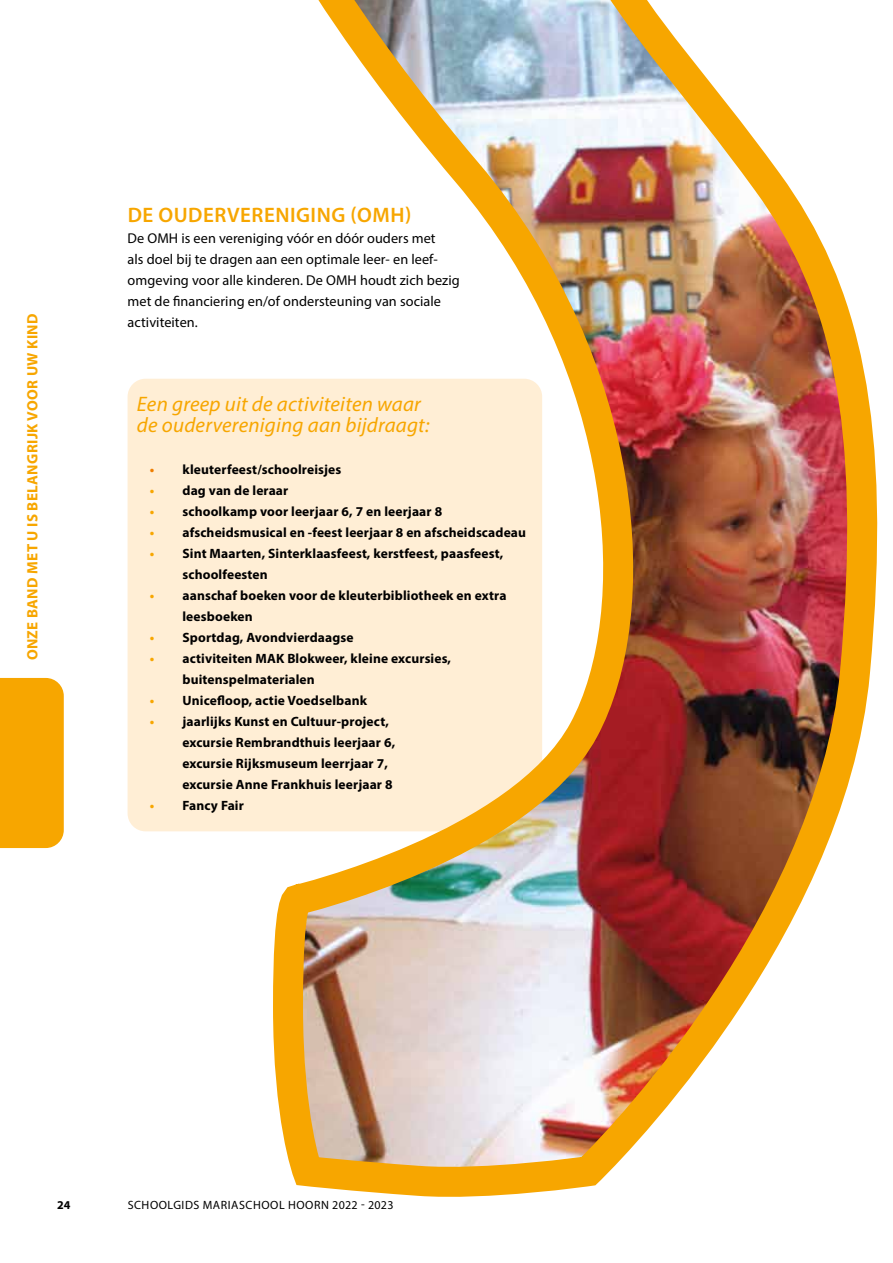
<style>
.page{position:relative;width:893px;height:1263px;background:#fff}
.page>*{position:absolute;margin:0;border:0;box-sizing:border-box;transform-origin:0 0}
.t1{font:italic 21px/21px "Myriad Pro";letter-spacing:.01em;color:#f7a600}
.t2{font:600 21px "Myriad Pro";letter-spacing:.025em;color:#f7a600}
.t3{font:700 15px "Myriad Pro";letter-spacing:.025em;color:#f7a600}
.t4{font:14.25px/21px "Myriad Pro";letter-spacing:.005em;color:#000}
.t5{font:700 13.5px/21px "Myriad Pro";letter-spacing:.01em;color:#000}
.t6{font:12px "Myriad Pro";letter-spacing:.045em;color:#000}
.t7{font:700 12px "Myriad Pro";color:#000}
.s1{color:#ef7d00}
.s2{color:#f7a600}
</style>
<div class="page">
<div style="left:128px;top:379px;width:414px;height:452px;background:#ffeed5;border-radius:18px"></div>
<div style="left:0;top:678px;width:64px;height:170px;background:#f7a600"></div>
<img style="left:210px;top:0;width:668px;height:1197px">
<p class="t3" style="left:23px;top:660px;width:349px;rotate:-90deg">ONZE BAND MET U IS BELANGRIJK VOOR UW KIND</p>
<h1 class="t2" style="left:128px;top:202px;width:285px">DE OUDERVERENIGING (OMH)</h1>
<p class="t4" style="left:128px;top:227px;width:334px">De OMH is een vereniging vóór en dóór ouders met<br>als doel bij te dragen aan een optimale leer- en leef&shy;omgeving voor alle kinderen. De OMH houdt zich bezig met de financiering en/of ondersteuning van sociale activiteiten.</p>
<h1 class="t1" style="left:137px;top:393px;width:294px">Een greep uit de activiteiten waar de oudervereniging aan bijdraagt:</h1>
<p class="t5" style="left:150px;top:459px;width:193px"><span class="s1">•</span> kleuterfeest/schoolreisjes</p>
<p class="t5" style="left:150px;top:480px;width:140px"><span class="s2">•</span> dag van de leraar</p>
<p class="t5" style="left:150px;top:501px;width:294px"><span class="s2">•</span> schoolkamp voor leerjaar 6, 7 en leerjaar 8</p>
<p class="t5" style="left:150px;top:522px;width:378px"><span class="s2">•</span> afscheidsmusical en -feest leerjaar 8 en afscheidscadeau</p>
<p class="t5" style="left:182px;top:543px;width:322px;text-indent:-33px"><span class="s2">•</span> Sint Maarten, Sinterklaasfeest, kerstfeest, paasfeest, schoolfeesten</p>
<p class="t5" style="left:182px;top:585px;width:326px;text-indent:-33px"><span class="s2">•</span> aanschaf boeken voor de kleuterbibliotheek en extra leesboeken</p>
<p class="t5" style="left:150px;top:627px;width:205px"><span class="s2">•</span> Sportdag, Avondvierdaagse</p>
<p class="t5" style="left:182px;top:648px;width:270px;text-indent:-33px"><span class="s2">•</span> activiteiten MAK Blokweer, kleine excursies, buitenspelmaterialen</p>
<p class="t5" style="left:150px;top:690px;width:219px"><span class="s2">•</span> Unicefloop, actie Voedselbank</p>
<p class="t5" style="left:182px;top:711px;width:214px;text-indent:-33px"><span class="s2">•</span> jaarlijks Kunst en Cultuur-project, excursie Rembrandthuis leerjaar 6, excursie Rijksmuseum leerrjaar 7, excursie Anne Frankhuis leerjaar 8</p>
<p class="t5" style="left:150px;top:795px;width:96px"><span class="s2">•</span> Fancy Fair</p>
<p class="t7" style="left:57px;top:1197px;width:15px">24</p>
<p class="t6" style="left:128px;top:1198px;width:267px">SCHOOLGIDS MARIASCHOOL HOORN 2022 - 2023</p>
</div>
